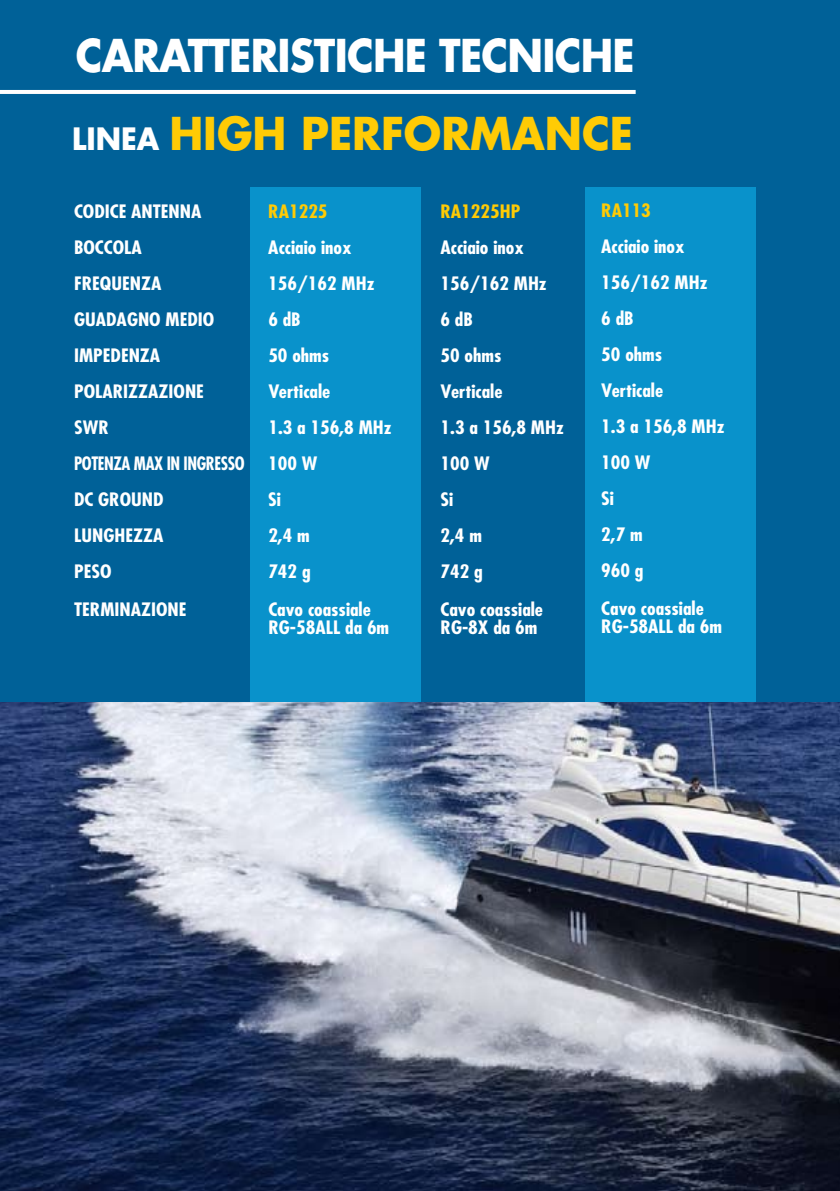
<style>
.page{position:relative;width:840px;height:1191px;background:#fff}
.page>*{position:absolute;margin:0;border:0;box-sizing:border-box;transform-origin:0 0}
.t1{font:700 44px/78.4px "Futura";letter-spacing:-.02em;color:#fff;scale:.92 1}
.t2{font:700 condensed 18px/36px "Futura";color:#fff;scale:1.09 1}
.t3{font:700 condensed 18px "Futura";letter-spacing:-.025em;color:#fff;scale:.94 1}
.t4{font:700 condensed 18px "Futura";color:#ffcb05;scale:1.09 1}
.s1{font-size:30px}
.s2{color:#ffcb05}
</style>
<div class="page">
<div style="left:0;top:0;width:839px;height:702px;background:#006198"></div>
<div style="left:250px;top:187px;width:170px;height:1004px;background:#0992cb"></div>
<div style="left:585px;top:187px;width:170px;height:1004px;background:#0992cb"></div>
<hr style="left:0;top:90px;width:635px;height:4px;background:#fff">
<img style="left:0;top:702px;width:839px;height:489px">
<h1 class="t1" style="left:72px;top:15px;width:612px">CARATTERISTICHE TECNICHE<br><span class="s1">LINEA</span> <span class="s2">HIGH PERFORMANCE</span></h1>
<p class="t2" style="left:74px;top:193px;width:118px">CODICE ANTENNA</p>
<p class="t4" style="left:268px;top:199px;width:56px">RA1225</p>
<p class="t4" style="left:440px;top:199px;width:75px">RA1225HP</p>
<p class="t2" style="left:74px;top:229px;width:64px">BOCCOLA</p>
<p class="t2" style="left:268px;top:229px;width:78px">Acciaio inox</p>
<p class="t2" style="left:440px;top:229px;width:78px">Acciaio inox</p>
<p class="t2" style="left:74px;top:265px;width:81px">FREQUENZA</p>
<p class="t2" style="left:268px;top:265px;width:99px">156/162 MHz</p>
<p class="t2" style="left:440px;top:265px;width:99px">156/162 MHz</p>
<p class="t2" style="left:74px;top:301px;width:130px">GUADAGNO MEDIO</p>
<p class="t2" style="left:268px;top:301px;width:31px">6 dB</p>
<p class="t2" style="left:440px;top:301px;width:31px">6 dB</p>
<p class="t2" style="left:74px;top:337px;width:80px">IMPEDENZA</p>
<p class="t2" style="left:268px;top:337px;width:57px">50 ohms</p>
<p class="t2" style="left:440px;top:337px;width:57px">50 ohms</p>
<p class="t2" style="left:74px;top:373px;width:120px">POLARIZZAZIONE</p>
<p class="t2" style="left:268px;top:373px;width:58px">Verticale</p>
<p class="t2" style="left:440px;top:373px;width:58px">Verticale</p>
<p class="t2" style="left:74px;top:409px;width:33px">SWR</p>
<p class="t2" style="left:268px;top:409px;width:114px">1.3 a 156,8 MHz</p>
<p class="t2" style="left:440px;top:409px;width:114px">1.3 a 156,8 MHz</p>
<p class="t3" style="left:74px;top:451px;width:183px">POTENZA MAX IN INGRESSO</p>
<p class="t2" style="left:268px;top:445px;width:47px">100 W</p>
<p class="t2" style="left:440px;top:445px;width:47px">100 W</p>
<p class="t2" style="left:74px;top:481px;width:83px">DC GROUND</p>
<p class="t2" style="left:268px;top:481px;width:13px">Si</p>
<p class="t2" style="left:440px;top:481px;width:13px">Si</p>
<p class="t2" style="left:74px;top:517px;width:83px">LUNGHEZZA</p>
<p class="t2" style="left:268px;top:517px;width:39px">2,4 m</p>
<p class="t2" style="left:440px;top:517px;width:39px">2,4 m</p>
<p class="t2" style="left:74px;top:553px;width:36px">PESO</p>
<p class="t2" style="left:268px;top:553px;width:40px">742 g</p>
<p class="t2" style="left:440px;top:553px;width:40px">742 g</p>
<p class="t2" style="left:74px;top:591px;width:105px">TERMINAZIONE</p>
<p class="t2" style="left:268px;top:591px;width:95px">Cavo coassiale</p>
<p class="t2" style="left:440px;top:591px;width:95px">Cavo coassiale</p>
<p class="t2" style="left:268px;top:609px;width:112px">RG-58ALL da 6m</p>
<p class="t2" style="left:440px;top:609px;width:90px">RG-8X da 6m</p>
<p class="t4" style="left:601px;top:199px;width:47px">RA113</p>
<p class="t2" style="left:601px;top:228px;width:114px">Acciaio inox<br>156/162 MHz<br>6 dB<br>50 ohms<br>Verticale<br>1.3 a 156,8 MHz<br>100 W<br>Si<br>2,7 m<br>960 g</p>
<p class="t2" style="left:601px;top:599px;width:112px;line-height:18px">Cavo coassiale<br>RG-58ALL da 6m</p>
</div>
